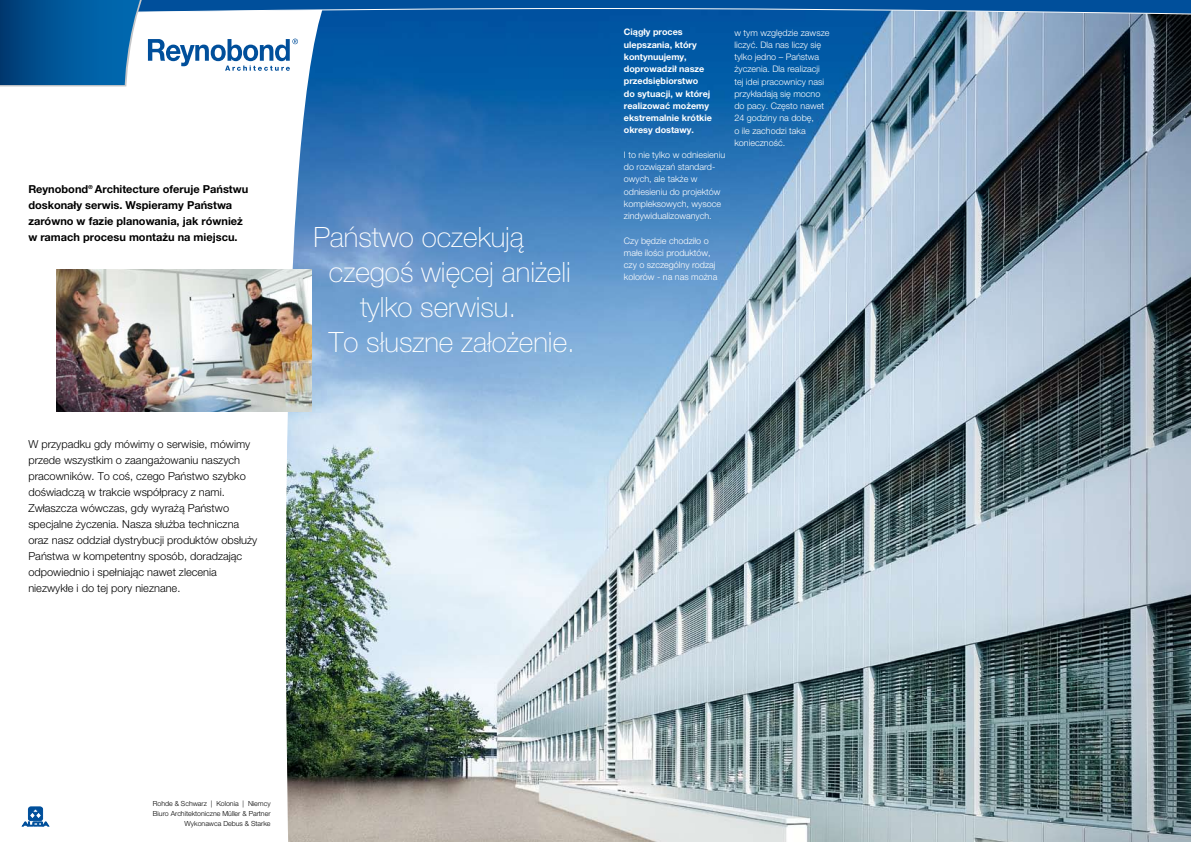
<style>
.page{position:relative;width:1191px;height:842px;background:#fff}
.page>*{position:absolute;margin:0;border:0;box-sizing:border-box;transform-origin:0 0}
.t1{font:100 28px "Helvetica Neue CELT";color:#fff}
.t2{font:300 11px/16px "Helvetica Neue CELT";color:#000}
.t3{font:700 11px/16px "Helvetica Neue CELT";color:#000}
.t4{font:300 9px/12.2px "Helvetica Neue CELT";color:#fff}
.t5{font:700 9px/12.3px "Helvetica Neue CELT";color:#fff}
.t6{font:300 7px/10px "Helvetica Neue CELT";color:#000;text-align:right}
</style>
<div class="page">
<img style="left:325px;top:86px;width:866px;height:756px">
<svg style="left:0;top:86px;width:325px;height:756px"></svg>
<img style="left:57px;top:269px;width:255px;height:142px">
<svg style="left:22px;top:807px;width:27px;height:19px"></svg>
<svg style="left:0;top:0;width:1191px;height:86px;background:#3c78ac"></svg>
<p class="t3" style="left:28px;top:181px;width:221px">Reynobond®Architecture oferuje Państwu doskonały serwis. Wspieramy Państwa zarówno w fazie planowania, jak również w ramach procesu montażu na miejscu.</p>
<p class="t2" style="left:28px;top:436px;width:230px">W przypadku gdy mówimy o serwisie, mówimy przede wszystkim o zaangażowaniu naszych pracowników. To coś, czego Państwo szybko doświadczą w trakcie współpracy z nami.<br>Zwłaszcza wówczas, gdy wyrażą Państwo specjalne życzenia. Nasza służba techniczna oraz nasz oddział dystrybucji produktów obsłuży Państwa w kompetentny sposób, doradzając odpowiednio i spełniając nawet zlecenia niezwykłe i do tej pory nieznane.</p>
<h1 class="t1" style="left:313px;top:221px;width:212px">Państwo oczekują</h1>
<h1 class="t1" style="left:329px;top:256px;width:243px">czegoś więcej aniżeli</h1>
<h1 class="t1" style="left:360px;top:291px;width:158px">tylko serwisu.</h1>
<h1 class="t1" style="left:329px;top:326px;width:247px">To słuszne założenie.</h1>
<p class="t5" style="left:624px;top:26px;width:89px">Ciągły proces ulepszania, który kontynuujemy, doprowadził nasze przedsiębiorstwo<br>do sytuacji, w której realizować możemy ekstremalnie krótkie okresy dostawy.</p>
<p class="t4" style="left:624px;top:148px;width:103px">I to nie tylko w odniesieniu do rozwiązań standard&shy;owych, ale także w odniesieniu do projektów kompleksowych, wysoce zindywidualizowanych.</p>
<p class="t4" style="left:624px;top:234px;width:95px">Czy będzie chodziło o małe ilości produktów, czy o szczególny rodzaj kolorów - na nas można</p>
<p class="t4" style="left:734px;top:26px;width:97px">w tym względzie zawsze liczyć. Dla nas liczy się tylko jedno – Państwa życzenia. Dla realizacji tej idei pracownicy nasi przykładają się mocno do pacy. Często nawet<br>24 godziny na dobę,<br>o ile zachodzi taka konieczność.</p>
<p class="t6" style="left:153px;top:799px;width:119px">Rohde &amp; Schwarz | Kolonia | Niemcy<br>Biuro Architektoniczne Müller &amp; Partner<br>Wykonawca Debus &amp; Starke</p>
</div>
